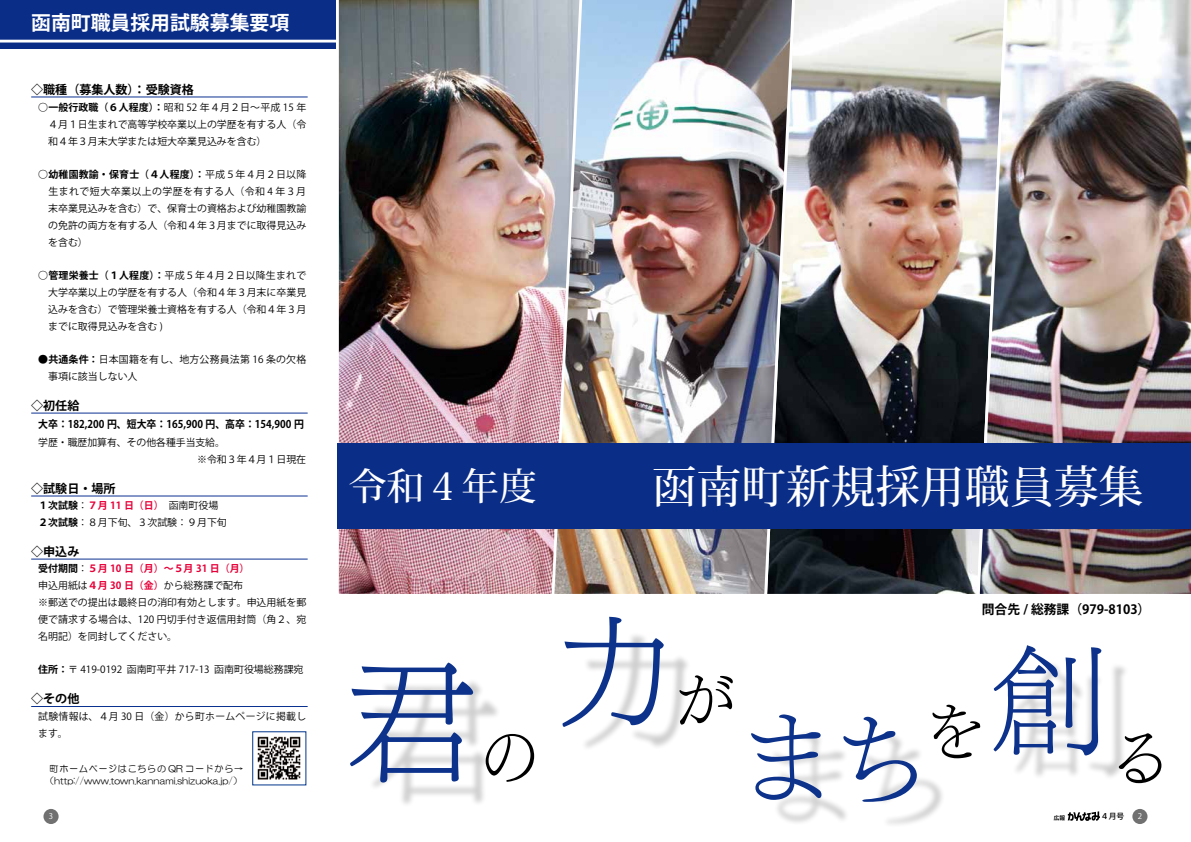
<style>
.page{position:relative;width:1191px;height:842px;background:#fff}
.page>*{position:absolute;margin:0;border:0;box-sizing:border-box;transform-origin:0 0}
.t1{font:127.6px "TT Tsuku News Min L";color:#0c328c}
.t2{font:113.4px "TT Tsuku News Min L";color:#0c328c}
.t3{font:92.8px "TT Tsuku News Min L";color:#0c328c}
.t4{font:56.7px "TT Tsuku News Min L";color:#000}
.t5{font:500 44.6px "Koz Min Pro";color:#fff}
.t6{font:500 37.6px "Koz Min Pro";color:#fff}
.t7{font:700 19.8px "Koz Go Pro";color:#fff}
.t8{font:700 12.8px "Koz Go Pro";color:#000}
.t9{font:700 12px "Koz Go Pro";color:#000}
.t10{font:700 10.6px "Koz Go Pro";color:#000;scale:.93 1}
.t11{font:9.9px/16.8px "Koz Go Pro";color:#000}
.t12{font:9.9px/16.8px "Koz Go Pro";letter-spacing:.02em;color:#000}
.t13{font:9.9px "Koz Go Pro";letter-spacing:.03em;color:#000}
.t14{font:9.2px/12px "HG Maru Gothic MPRO";color:#000;text-align:center}
.t15{font:500 7.8px "Koz Go Pro";color:#000}
.t16{font:7.8px "Koz Go Pro";color:#fff}
.t17{font:700 5.7px "Koz Go Pro";color:#000}
.s1{font-weight:700}
.s2{font-weight:700;color:#e60039}
.s3{font-size:56.7px;color:#000}
</style>
<div class="page">
<div style="left:1132px;top:809px;width:15px;height:15px;background:#727171;border-radius:50%"></div>
<svg style="left:1067px;top:811px;width:33px;height:10px"></svg>
<div style="left:43px;top:809px;width:16px;height:15px;background:#727171;border-radius:50%"></div>
<img style="left:337px;top:0;width:213px;height:594px">
<img style="left:257px;top:736px;width:44px;height:44px">
<hr style="left:31px;top:496px;width:277px;height:1px;background:#0b3190">
<hr style="left:31px;top:97px;width:277px;height:1px;background:#0b3190">
<hr style="left:31px;top:559px;width:277px;height:1px;background:#0b3190">
<hr style="left:31px;top:706px;width:277px;height:1px;background:#0b3190">
<img style="left:797px;top:0;width:178px;height:594px">
<img style="left:975px;top:0;width:216px;height:594px">
<div style="left:0;top:0;width:335px;height:48px;background:#0a2d88"></div>
<div style="left:368px;top:678px;width:134px;height:130px;background:#000;opacity:.2"></div>
<div style="left:580px;top:632px;width:112px;height:120px;background:#000;opacity:.2"></div>
<div style="left:769px;top:729px;width:176px;height:99px;background:#000;opacity:.2"></div>
<div style="left:1012px;top:660px;width:118px;height:121px;background:#000;opacity:.2"></div>
<hr style="left:0;top:40px;width:337px;height:3px;background:#fff">
<hr style="left:31px;top:413px;width:277px;height:1px;background:#0b3190">
<img style="left:550px;top:0;width:247px;height:594px">
<div style="left:337px;top:444px;width:854px;height:85px;background:#0a2d88"></div>
<h3 class="t7" style="left:31px;top:10px;width:259px">函南町職員採用試験募集要項</h3>
<p class="t9" style="left:31px;top:81px;width:164px">◇職種（募集人数：）受験資格</p>
<p class="t11" style="left:38px;top:99px;width:269px;text-align:justify"><span class="s1">○一般行政職（６人程度：）</span>昭和 52 年４月２日～平成 15 年　４月１日生まれで高等学校卒業以上の学歴を有する人（令　和４年３月末大学または短大卒業見込みを含む(</p>
<p class="t11" style="left:38px;top:166px;width:269px;text-align:justify"><span class="s1">○幼稚園教諭・保育士（４人程度：）</span>平成５年４月２日以降　生まれで短大卒業以上の学歴を有する人（令和 4 年３月　末卒業見込みを含む）で、保育士の資格および幼稚園教諭　の免許の両方を有する人（令和４年３月までに取得見込み　を含む(</p>
<p class="t11" style="left:38px;top:267px;width:269px;text-align:justify"><span class="s1">○管理栄養士（１人程度：）</span>平成５年４月２日以降生まれで　大学卒業以上の学歴を有する人（令和４年３月末に卒業見　込みを含む）で管理栄養士資格を有する人（令和４年３月　までに取得見込みを含む (</p>
<p class="t12" style="left:38px;top:352px;width:269px"><span class="s1">●共通条件：</span>日本国籍を有し、地方公務員法第 16 条の欠格　事項に該当しない人</p>
<p class="t9" style="left:31px;top:397px;width:50px">◇初任給</p>
<p class="t11" style="left:197px;top:434px;width:111px;text-indent:-159px">学歴・職歴加算有、その他各種手当支給。<br>※令和３年４月１日現在</p>
<p class="t10" style="left:38px;top:417px;width:287px">大卒：182,200 円、短大卒：165,900 円、高卒：154,900 円</p>
<p class="t9" style="left:31px;top:480px;width:86px">◇試験日・場所</p>
<p class="t11" style="left:38px;top:497px;width:190px"><span class="s1">１次試験</span>：<span class="s2">７月 11 日（日）</span>　函南町役場<br><span class="s1">２次試験</span>：８月下旬、３次試験：９月下旬</p>
<p class="t9" style="left:31px;top:543px;width:50px">◇申込み</p>
<p class="t11" style="left:38px;top:561px;width:269px"><span class="s1">受付期間</span>：<span class="s2">５月 10 日（月）～５月 31 日（月(<br></span>申込用紙は<span class="s2">４月 30 日（金）</span>から総務課で配布<br>※郵送での提出は最終日の消印有効とします。申込用紙を郵便で請求する場合は、120 円切手付き返信用封筒（角２、宛名明記）を同封してください。</p>
<p class="t11" style="left:214px;top:661px;width:91px">函南町役場総務課宛</p>
<p class="t11" style="left:38px;top:661px;width:85px"><span class="s1">住所：</span>〒 419-0192</p>
<p class="t11" style="left:127px;top:661px;width:84px">函南町平井 717-13</p>
<p class="t9" style="left:31px;top:691px;width:50px">◇その他</p>
<p class="t13" style="left:38px;top:710px;width:269px">試験情報は、４月 30 日（金）から町ホームページに掲載し</p>
<p class="t11" style="left:38px;top:725px;width:31px">ます。</p>
<p class="t14" style="left:45px;top:763px;width:199px">町ホームページはこちらの QR コードから→（http://www.town.kannami.shizuoka j p. (/</p>
<p class="t16" style="left:49px;top:811px;width:6px">3</p>
<h3 class="t6" style="left:349px;top:460px;width:189px">令和４年度</h3>
<h3 class="t5" style="left:652px;top:455px;width:493px">函南町新規採用職員募集</h3>
<h1 class="t1" style="left:348px;top:635px;width:129px">君</h1>
<h3 class="t4" style="left:481px;top:718px;width:58px">の</h3>
<h2 class="t2" style="left:557px;top:595px;width:177px">力<span class="s3">が</span></h2>
<p class="t8" style="left:981px;top:601px;width:170px">問合先 / 総務課)979-8103(</p>
<h3 class="t3" style="left:740px;top:695px;width:430px">まち<sup>を</sup><sup>創</sup><sup>る</sup></h3>
<p class="t17" style="left:1053px;top:814px;width:13px">広報</p>
<p class="t15" style="left:1101px;top:811px;width:25px">４月号</p>
<p class="t16" style="left:1137px;top:811px;width:6px">2</p>
</div>
